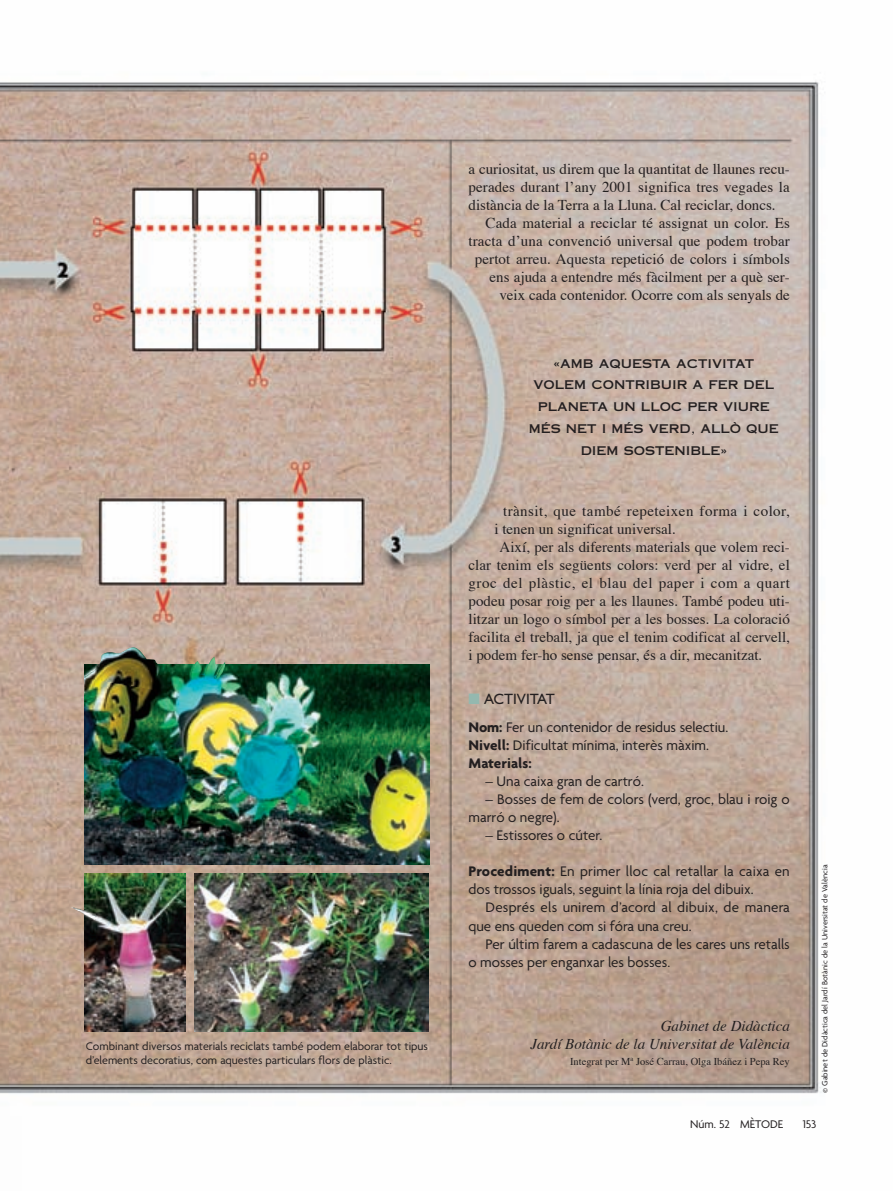
<style>
.page{position:relative;width:893px;height:1191px;background:#fff}
.page>*{position:absolute;margin:0;border:0;box-sizing:border-box;transform-origin:0 0}
.t1{font:15px "Times";color:#231f20}
.t2{font:15px/18px "Agenda";color:#231f20}
.t3{font:italic 15px/18px "Times";color:#231f20;text-align:right}
.t4{font:15px "Times";letter-spacing:.04em;color:#231f20}
.t5{font:15px "Times";letter-spacing:.03em;color:#231f20}
.t6{font:15px "Gill Sans";color:#231f20}
.t7{font:12px/14.2px "Agenda";color:#231f20}
.t8{font:12px/21.8px "Copperplate Thirty One AB";color:#231f20;text-align:center}
.t9{font:10.5px "Times";color:#231f20}
.t10{font:8.25px "Agenda";color:#231f20}
.s1{color:#94b8af}
.s2{font-weight:700}
</style>
<div class="page">
<img style="left:0;top:81px;width:822px;height:1013px">
<p class="t7" style="left:86px;top:1039px;width:344px">Combinant diversos materials reciclats també podem elaborar tot tipus d’elements decoratius, com aquestes particulars flors de plàstic.</p>
<p class="t1" style="left:468px;top:163px;width:323px">a curiositat, us direm que la quantitat de llaunes recu-</p>
<p class="t1" style="left:468px;top:181px;width:323px">perades durant l’any 2001 significa tres vegades la</p>
<p class="t1" style="left:468px;top:199px;width:309px">distància de la Terra a la Lluna. Cal reciclar, doncs.</p>
<p class="t1" style="left:486px;top:217px;width:306px">Cada material a reciclar té assignat un color. Es</p>
<p class="t1" style="left:468px;top:235px;width:323px">tracta d’una convenció universal que podem trobar</p>
<p class="t1" style="left:475px;top:253px;width:316px">pertot arreu. Aquesta repetició de colors i símbols</p>
<p class="t1" style="left:490px;top:271px;width:302px">ens ajuda a entendre més fàcilment per a què ser-</p>
<p class="t1" style="left:499px;top:289px;width:292px">veix cada contenidor. Ocorre com als senyals de</p>
<p class="t8" style="left:529px;top:353px;width:252px">«AMB AQUESTA ACTIVITAT<br>VOLEM CONTRIBUIR A FER DEL<br>PLANETA UN LLOC PER VIURE<br>MÉS NET I MÉS VERD, ALLÒ QUE<br>DIEM SOSTENIBLE»</p>
<p class="t5" style="left:503px;top:505px;width:288px">trànsit, que també repeteixen forma i color,</p>
<p class="t1" style="left:494px;top:523px;width:183px">i tenen un significat universal.</p>
<p class="t1" style="left:500px;top:541px;width:292px">Així, per als diferents materials que volem reci-</p>
<p class="t1" style="left:468px;top:559px;width:323px">clar tenim els següents colors: verd per al vidre, el</p>
<p class="t4" style="left:468px;top:577px;width:323px">groc del plàstic, el blau del paper i com a quart</p>
<p class="t1" style="left:468px;top:595px;width:323px">podeu posar roig per a les llaunes. També podeu uti-</p>
<p class="t1" style="left:468px;top:613px;width:323px">litzar un logo o símbol per a les bosses. La coloració</p>
<p class="t1" style="left:468px;top:631px;width:323px">facilita el treball, ja que el tenim codificat al cervell,</p>
<p class="t1" style="left:468px;top:649px;width:295px">i podem fer-ho sense pensar, és a dir, mecanitzat.</p>
<p class="t6" style="left:468px;top:693px;width:88px"><span class="s1">■</span> ACTIVITAT</p>
<p class="t2" style="left:468px;top:720px;width:261px"><span class="s2">Nom:</span> Fer un contenidor de residus selectiu.<br><span class="s2">Nivell:</span> Dificultat mínima, interès màxim.<br><span class="s2">Materials:</span></p>
<p class="t2" style="left:486px;top:774px;width:160px">– Una caixa gran de cartró.</p>
<p class="t2" style="left:469px;top:792px;width:323px;text-indent:17px">– Bosses de fem de colors (verd, groc, blau i roig o marró o negre).</p>
<p class="t2" style="left:486px;top:828px;width:118px">– Estissores o cúter.</p>
<p class="t2" style="left:469px;top:864px;width:323px"><span class="s2">Procediment:</span> En primer lloc cal retallar la caixa en dos trossos iguals, seguint la línia roja del dibuix.</p>
<p class="t2" style="left:469px;top:900px;width:323px;text-indent:17px">Després els unirem d’acord al dibuix, de manera que ens queden com si fóra una creu.</p>
<p class="t2" style="left:469px;top:936px;width:323px;text-indent:17px">Per últim farem a cadascuna de les cares uns retalls o mosses per enganxar les bosses.</p>
<p class="t3" style="left:530px;top:1018px;width:261px">Gabinet de Didàctica<br>Jardí Botànic de la Universitat de València</p>
<p class="t9" style="left:570px;top:1056px;width:221px">Integrat per Mª José Carrau, Olga Ibáñez i Pepa Rey</p>
<p class="t10" style="left:821px;top:1093px;width:230px;rotate:-90deg">© Gabinet de Didàctica del Jardí Botànic de la Universitat de València</p>
<p class="t7" style="left:690px;top:1118px;width:94px">Núm. 52 MÈTODE</p>
<p class="t7" style="left:803px;top:1118px;width:15px">153</p>
</div>
